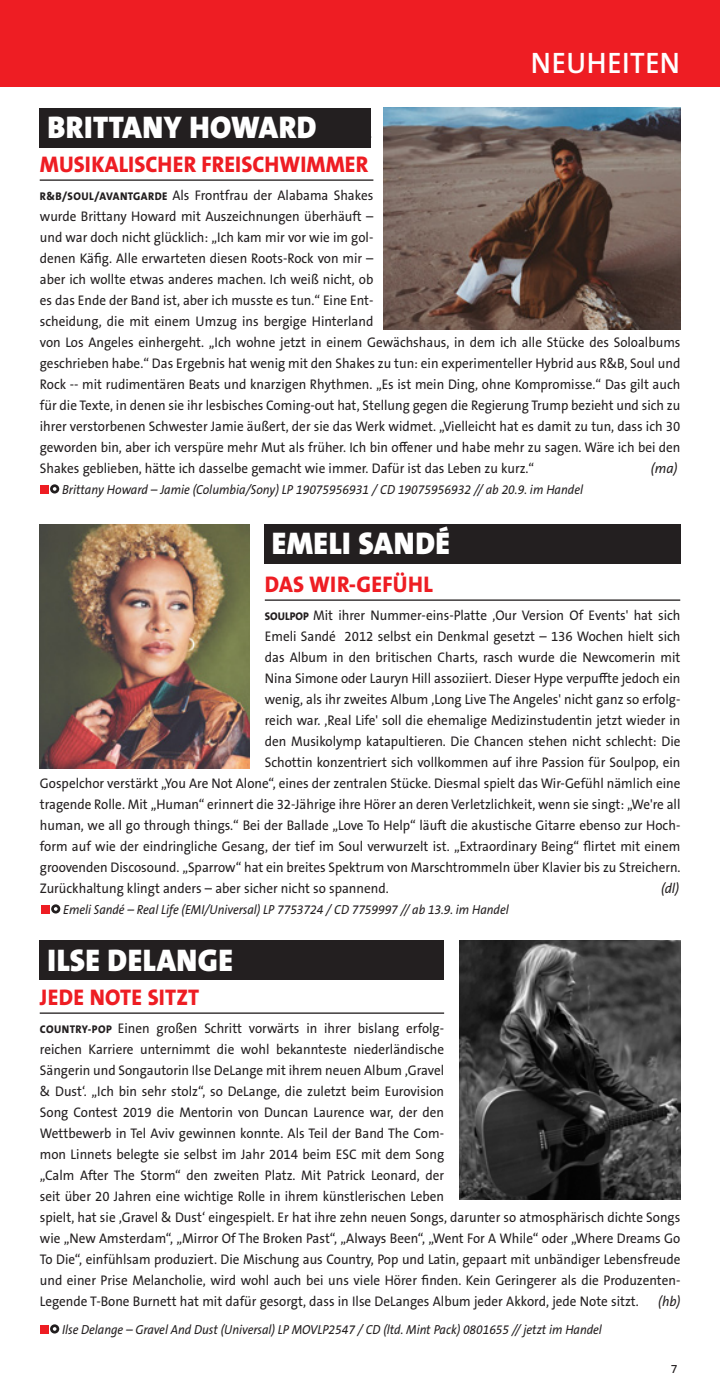
<style>
.page{position:relative;width:720px;height:1389px;background:#fff}
.page>*{position:absolute;margin:0;border:0;box-sizing:border-box;transform-origin:0 0}
.t1{font:900 31.5px "The Sans B Plus W9";letter-spacing:.015em;color:#fff;scale:.96 1}
.t2{font:600 29.75px "The Sans B Plus W6";letter-spacing:.015em;color:#fff;scale:.96 1}
.t3{font:800 22.75px "The Sans B Plus W8";letter-spacing:.005em;color:#ee1d23;scale:.96 1}
.t4{font:14px/21px "The Sans B Plus W5 Plain";color:#231f20;scale:.94 1}
.t5{font:italic 14px "The Sans B Plus W5 Plain";color:#231f20;scale:.96 1}
.t6{font:italic 14px "The Sans B Plus W5 Plain";color:#231f20;scale:.94 1}
.t7{font:italic 13.12px "The Sans B Plus W5 Plain";letter-spacing:-.005em;color:#231f20;scale:.92 1}
.t8{font:12.25px "The Sans B Plus W5 Plain";color:#231f20}
.s1{font-family:"The Sans B Plus W8";font-weight:800;font-size:11.2px}
</style>
<div class="page">
<div style="left:0;top:0;width:719px;height:87px;background:#ee1d23"></div>
<div style="left:40px;top:485px;width:9px;height:9px;background:#ee1d23"></div>
<svg style="left:50px;top:484px;width:9px;height:10px"></svg>
<hr style="left:40px;top:179px;width:333px;height:2px;background:#231f20">
<img style="left:383px;top:108px;width:297px;height:221px">
<hr style="left:265px;top:599px;width:415px;height:2px;background:#231f20">
<img style="left:40px;top:524px;width:210px;height:244px">
<div style="left:264px;top:524px;width:416px;height:40px;background:#231f20"></div>
<div style="left:41px;top:905px;width:9px;height:9px;background:#ee1d23"></div>
<svg style="left:51px;top:904px;width:9px;height:10px"></svg>
<div style="left:40px;top:1325px;width:9px;height:9px;background:#ee1d23"></div>
<svg style="left:50px;top:1324px;width:9px;height:10px"></svg>
<div style="left:40px;top:940px;width:403px;height:40px;background:#231f20"></div>
<hr style="left:40px;top:1012px;width:404px;height:2px;background:#231f20">
<img style="left:459px;top:940px;width:220px;height:260px">
<div style="left:40px;top:108px;width:331px;height:40px;background:#231f20"></div>
<h1 class="t1" style="left:47px;top:107px;width:282px">BRITTANY HOWARD</h1>
<h3 class="t3" style="left:40px;top:149px;width:343px">MUSIKALISCHER FREISCHWIMMER</h3>
<h2 class="t2" style="left:530px;top:44px;width:157px">NEUHEITEN</h2>
<p class="t4" style="left:40px;top:184px;width:682px"><span class="s1">R&amp;B/SOUL/AVANTGARDE</span> Als Frontfrau der Alabama Shakes<br>wurde Brittany Howard mit Auszeichnungen überhäuft –<br>und war doch nicht glücklich: „Ich kam mir vor wie im gol-<br>denen Käfig. Alle erwarteten diesen Roots-Rock von mir –<br>aber ich wollte etwas anderes machen. Ich weiß nicht, ob<br>es das Ende der Band ist, aber ich musste es tun.“ Eine Ent-<br>scheidung, die mit einem Umzug ins bergige Hinterland<br>von Los Angeles einhergeht. „Ich wohne jetzt in einem Gewächshaus, in dem ich alle Stücke des Soloalbums geschrieben habe.“ Das Ergebnis hat wenig mit den Shakes zu tun: ein experimenteller Hybrid aus R&amp;B, Soul und Rock -- mit rudimentären Beats und knarzigen Rhythmen. „Es ist mein Ding, ohne Kompromisse.“ Das gilt auch für die Texte, in denen sie ihr lesbisches Coming-out hat, Stellung gegen die Regierung Trump bezieht und sich zu ihrer verstorbenen Schwester Jamie äußert, der sie das Werk widmet. „Vielleicht hat es damit zu tun, dass ich 30 geworden bin, aber ich verspüre mehr Mut als früher. Ich bin offener und habe mehr zu sagen. Wäre ich bei den Shakes geblieben, hätte ich dasselbe gemacht wie immer. Dafür ist das Leben zu kurz.“</p>
<p class="t5" style="left:650px;top:459px;width:29px">(ma)</p>
<p class="t7" style="left:62px;top:481px;width:567px">Brittany Howard – Jamie (Columbia/Sony) LP 19075956931 / CD 19075956932 // ab 20.9. im Handel</p>
<h1 class="t1" style="left:272px;top:523px;width:187px">EMELI SANDÉ</h1>
<h3 class="t3" style="left:265px;top:569px;width:176px">DAS WIR-GEFÜHL</h3>
<p class="t4" style="left:265px;top:604px;width:443px"><span class="s1">SOULPOP</span> Mit ihrer Nummer-eins-Platte ,Our Version Of Events' hat sich</p>
<p class="t4" style="left:265px;top:625px;width:443px">Emeli Sandé 2012 selbst ein Denkmal gesetzt – 136 Wochen hielt sich</p>
<p class="t4" style="left:265px;top:646px;width:443px">das Album in den britischen Charts, rasch wurde die Newcomerin mit</p>
<p class="t4" style="left:265px;top:667px;width:443px">Nina Simone oder Lauryn Hill assoziiert. Dieser Hype verpuffte jedoch ein</p>
<p class="t4" style="left:265px;top:688px;width:443px">wenig, als ihr zweites Album ,Long Live The Angeles' nicht ganz so erfolg-</p>
<p class="t4" style="left:265px;top:709px;width:443px">reich war. ,Real Life' soll die ehemalige Medizinstudentin jetzt wieder in</p>
<p class="t4" style="left:265px;top:730px;width:443px">den Musikolymp katapultieren. Die Chancen stehen nicht schlecht: Die</p>
<p class="t4" style="left:265px;top:751px;width:443px">Schottin konzentriert sich vollkommen auf ihre Passion für Soulpop, ein</p>
<p class="t4" style="left:40px;top:772px;width:682px">Gospelchor verstärkt „You Are Not Alone“, eines der zentralen Stücke. Diesmal spielt das Wir-Gefühl nämlich eine</p>
<p class="t4" style="left:40px;top:793px;width:682px">tragende Rolle. Mit „Human“ erinnert die 32-Jährige ihre Hörer an deren Verletzlichkeit, wenn sie singt: „We're all</p>
<p class="t4" style="left:40px;top:814px;width:682px">human, we all go through things.“ Bei der Ballade „Love To Help“ läuft die akustische Gitarre ebenso zur Hoch-</p>
<p class="t4" style="left:40px;top:835px;width:682px">form auf wie der eindringliche Gesang, der tief im Soul verwurzelt ist. „Extraordinary Being“ flirtet mit einem</p>
<p class="t4" style="left:40px;top:856px;width:682px">groovenden Discosound. „Sparrow“ hat ein breites Spektrum von Marschtrommeln über Klavier bis zu Streichern.</p>
<p class="t4" style="left:40px;top:877px;width:372px">Zurückhaltung klingt anders – aber sicher nicht so spannend.</p>
<p class="t5" style="left:660px;top:879px;width:20px">(dl)</p>
<p class="t7" style="left:63px;top:901px;width:485px">Emeli Sandé – Real Life (EMI/Universal) LP 7753724 / CD 7759997 // ab 13.9. im Handel</p>
<h1 class="t1" style="left:47px;top:940px;width:195px">ILSE DELANGE</h1>
<h3 class="t3" style="left:40px;top:982px;width:168px">JEDE NOTE SITZT</h3>
<p class="t4" style="left:40px;top:1017px;width:682px"><span class="s1">COUNTRY-POP</span> Einen großen Schritt vorwärts in ihrer bislang erfolg-<br>reichen Karriere unternimmt die wohl bekannteste niederländische<br>Sängerin und Songautorin Ilse DeLange mit ihrem neuen Album ‚Gravel<br>&amp; Dust‘. „Ich bin sehr stolz“, so DeLange, die zuletzt beim Eurovision<br>Song Contest 2019 die Mentorin von Duncan Laurence war, der den<br>Wettbewerb in Tel Aviv gewinnen konnte. Als Teil der Band The Com-<br>mon Linnets belegte sie selbst im Jahr 2014 beim ESC mit dem Song<br>„Calm After The Storm“ den zweiten Platz. Mit Patrick Leonard, der<br>seit über 20 Jahren eine wichtige Rolle in ihrem künstlerischen Leben<br>spielt, hat sie ‚Gravel &amp; Dust‘ eingespielt. Er hat ihre zehn neuen Songs, darunter so atmosphärisch dichte Songs wie „New Amsterdam“, „Mirror Of The Broken Past“, „Always Been“, „Went For A While“ oder „Where Dreams Go To Die“, einfühlsam produziert. Die Mischung aus Country, Pop und Latin, gepaart mit unbändiger Lebensfreude und einer Prise Melancholie, wird wohl auch bei uns viele Hörer finden. Kein Geringerer als die Produzenten-Legende T-Bone Burnett hat mit dafür gesorgt, dass in Ilse DeLanges Album jeder Akkord, jede Note sitzt.</p>
<p class="t6" style="left:657px;top:1292px;width:25px">(hb)</p>
<p class="t7" style="left:62px;top:1321px;width:588px">Ilse Delange – Gravel And Dust (Universal) LP MOVLP2547 / CD (ltd. Mint Pack) 0801655 // jetzt im Handel</p>
<p class="t8" style="left:670px;top:1361px;width:8px">7</p>
</div>
